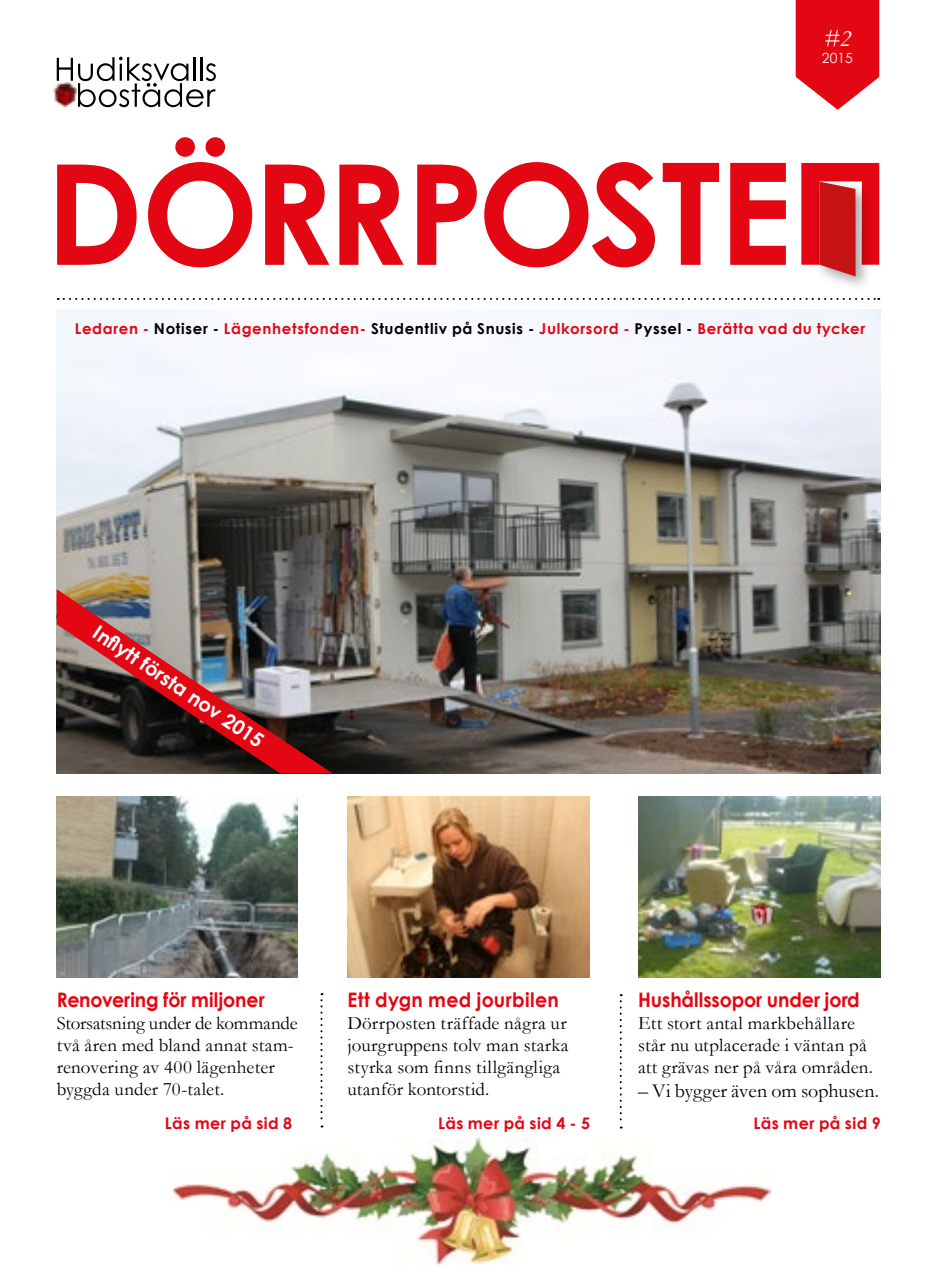
<style>
.page{position:relative;width:936px;height:1276px;background:#fff}
.page>*{position:absolute;margin:0;border:0;box-sizing:border-box;transform-origin:0 0}
.t1{font:italic 24px "Garamond";color:#fff}
.t2{font:italic 24px "Garamond";color:#fff}
.t3{font:700 20px "Century Gothic";color:#e30613;scale:.95 1}
.t4{font:20px "Garamond";color:#000}
.t5{font:700 19.8px "Century Gothic";color:#fff}
.t6{font:19px/22px "Garamond";letter-spacing:.01em;color:#000}
.t7{font:700 16px "Century Gothic";letter-spacing:.025em;color:#e30613}
.t8{font:700 15px "Century Gothic";letter-spacing:.045em;color:#e30613}
.t9{font:14px "Century Gothic";color:#fff}
.s1{color:#000}
</style>
<div class="page">
<img style="left:347px;top:797px;width:243px;height:180px">
<svg style="left:795px;top:0;width:84px;height:110px"></svg>
<svg style="left:58px;top:298px;width:821px;height:2px"></svg>
<svg style="left:57px;top:57px;width:159px;height:50px"></svg>
<div style="left:814px;top:177px;width:58px;height:116px;background:#000;opacity:.35"></div>
<svg style="left:801px;top:163px;width:78px;height:113px;background:#d72e35"></svg>
<svg style="left:57px;top:137px;width:728px;height:130px"></svg>
<img style="left:638px;top:797px;width:242px;height:180px">
<img style="left:170px;top:1137px;width:600px;height:129px">
<img style="left:57px;top:797px;width:241px;height:180px">
<img style="left:57px;top:309px;width:823px;height:464px">
<svg style="left:320px;top:993px;width:2px;height:134px"></svg>
<svg style="left:619px;top:994px;width:2px;height:134px"></svg>
<div style="left:811px;top:32px;width:48px;height:50px;background:#e30613"></div>
<img style="left:53px;top:82px;width:24px;height:25px">
<img style="left:748px;top:901px;width:26px;height:25px">
<img style="left:57px;top:589px;width:276px;height:184px">
<p class="t2" style="left:823px;top:22px;width:29px">#2</p>
<p class="t9" style="left:821px;top:48px;width:33px">2015</p>
<p class="t1" style="left:823px;top:28px;width:37px">#2</p>
<p class="t8" style="left:75px;top:317px;width:792px">Ledaren - <span class="s1">Notiser -</span> Lägenhetsfonden- <span class="s1">Studentliv på Snusis -</span> Julkorsord - <span class="s1">Pyssel -</span> Berätta vad du tycker</p>
<p class="t5" style="left:104px;top:618px;width:202px;rotate:34deg">Infl ytt första nov 2015</p>
<p class="t3" style="left:638px;top:985px;width:235px">Hushållssopor under jord</p>
<p class="t6" style="left:638px;top:1012px;width:236px">Ett stort antal markbehållare står nu utplacerade i väntan på att grävas ner på våra områden.</p>
<p class="t4" style="left:638px;top:1077px;width:242px">– Vi bygger även om sophusen.</p>
<p class="t3" style="left:57px;top:985px;width:220px">Renovering för miljoner</p>
<p class="t6" style="left:57px;top:1012px;width:242px">Storsatsning under de kommande två åren med bland annat stam&shy;renovering av 400 lägenheter byggda under 70-talet.</p>
<p class="t7" style="left:165px;top:1111px;width:129px">Läs mer på sid 8</p>
<p class="t7" style="left:438px;top:1111px;width:153px">Läs mer på sid 4 - 5</p>
<p class="t7" style="left:753px;top:1111px;width:129px">Läs mer på sid 9</p>
<p class="t3" style="left:347px;top:985px;width:224px">Ett dygn med jourbilen</p>
<p class="t6" style="left:347px;top:1012px;width:222px">Dörrposten träffade några ur jourgruppens tolv man starka styrka som finns tillgängliga utanför kontorstid.</p>
</div>
